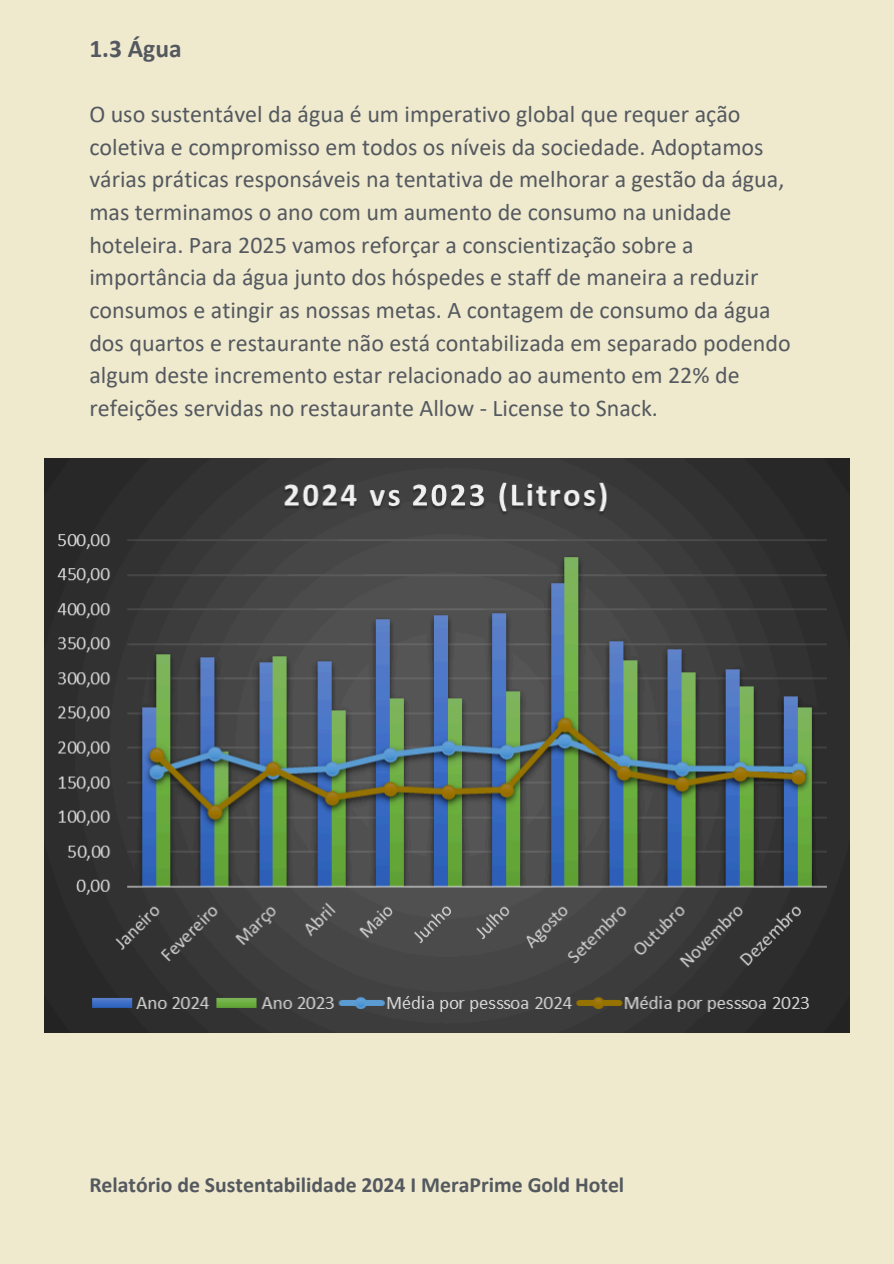
<style>
.page{position:relative;width:894px;height:1264px;background:#fff}
.page>*{position:absolute;margin:0;border:0;box-sizing:border-box;transform-origin:0 0}
.t1{font:700 25.5px "Calibri";color:#54595f}
.t2{font:24px/32.7px "Calibri";color:#54595f}
.t3{font:700 21.75px "Calibri";color:#54595f}
</style>
<div class="page">
<div style="left:0;top:0;width:893px;height:1263px;background:#efe9ce"></div>
<img style="left:44px;top:458px;width:805px;height:574px">
<h1 class="t1" style="left:89px;top:38px;width:94px">1.3 Água</h1>
<h2 class="t2" style="left:89px;top:100px;width:702px">O uso sustentável da água é um imperativo global que requer ação coletiva e compromisso em todos os níveis da sociedade. Adoptamos várias práticas responsáveis na tentativa de melhorar a gestão da água, mas terminamos o ano com um aumento de consumo na unidade hoteleira. Para 2025 vamos reforçar a conscientização sobre a importância da água junto dos hóspedes e staff de maneira a reduzir consumos e atingir as nossas metas. A contagem de consumo da água dos quartos e restaurante não está contabilizada em separado podendo algum deste incremento estar relacionado ao aumento em 22% de refeições servidas no restaurante Allow - License to Snack.</h2>
<p class="t3" style="left:89px;top:1175px;width:536px">Relatório de Sustentabilidade 2024 I MeraPrime Gold Hotel</p>
</div>
